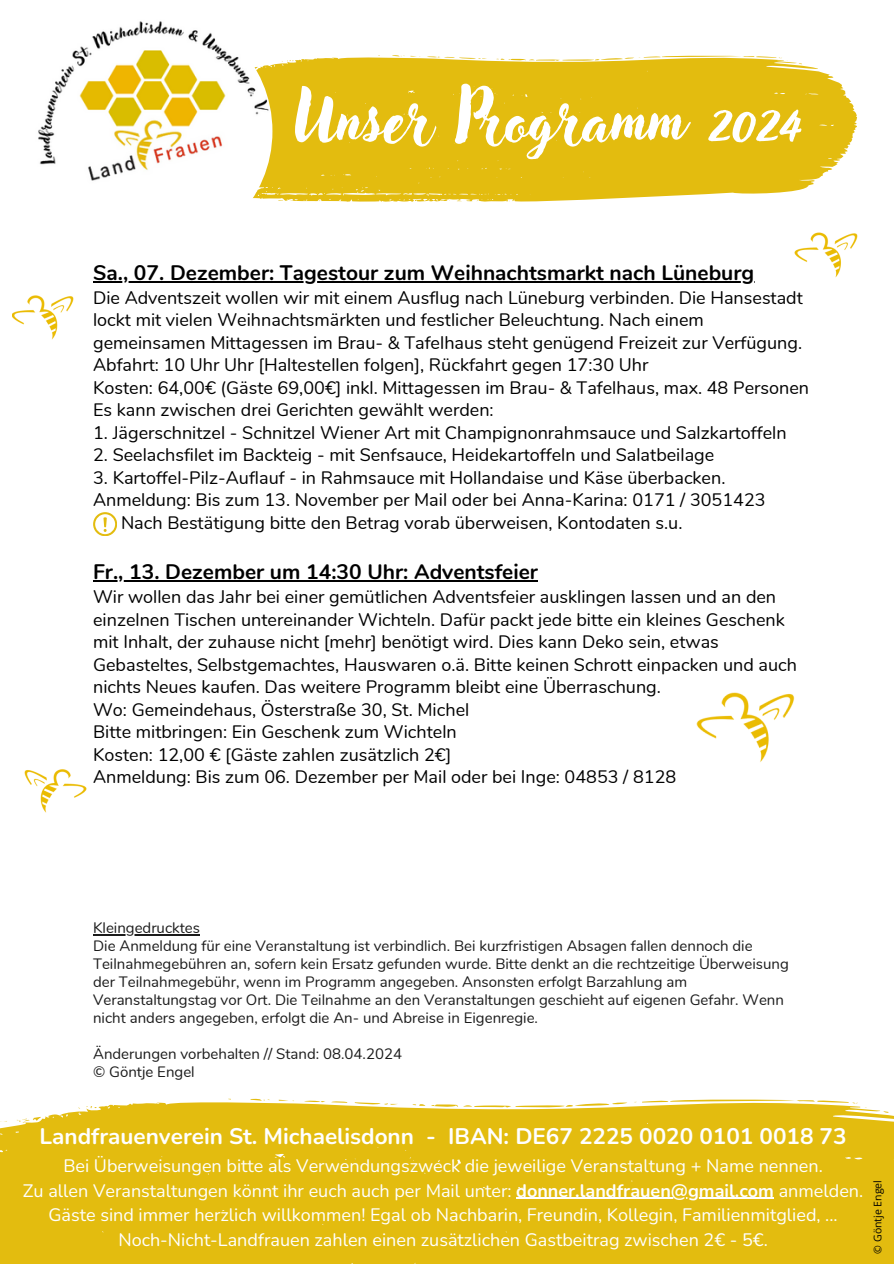
<style>
.page{position:relative;width:894px;height:1264px;background:#fff}
.page>*{position:absolute;margin:0;border:0;box-sizing:border-box;transform-origin:0 0}
.t1{font:61.5px "Adlery Pro";color:#fff}
.t2{font:700 22.5px "Nunito";color:#fff}
.t3{font:700 21px "Nunito";color:#000}
.t4{font:18px/22.5px "Nunito";color:#000}
.t5{font:18px/24.8px "Nunito";color:#fff;text-align:center}
.t6{font:15px/18px "Nunito";color:#1b1b1b}
.t7{font:10.5px "Open Sans";color:#000}
.s1{font-weight:700}
</style>
<div class="page">
<svg style="left:253px;top:55px;width:604px;height:147px;background:#e5c122"></svg>
<svg style="left:426px;top:56px;width:61px;height:4px"></svg>
<svg style="left:440px;top:199px;width:10px;height:3px"></svg>
<svg style="left:254px;top:67px;width:4px;height:4px"></svg>
<svg style="left:282px;top:59px;width:11px;height:3px"></svg>
<svg style="left:496px;top:55px;width:291px;height:7px"></svg>
<svg style="left:392px;top:55px;width:12px;height:2px"></svg>
<img style="left:25px;top:8px;width:247px;height:247px;border-radius:50%">
<img style="left:696px;top:692px;width:98px;height:70px">
<hr style="left:93px;top:281px;width:661px;height:1px;background:#000">
<hr style="left:93px;top:580px;width:445px;height:1px;background:#000">
<hr style="left:93px;top:934px;width:107px;height:1px;background:#1b1b1b">
<img style="left:12px;top:295px;width:62px;height:45px">
<img style="left:794px;top:232px;width:63px;height:46px">
<div style="left:0;top:1099px;width:893px;height:164px;background:#e3bc0f"></div>
<svg style="left:331px;top:1100px;width:16px;height:2px"></svg>
<svg style="left:304px;top:1100px;width:21px;height:2px"></svg>
<svg style="left:354px;top:1102px;width:44px;height:3px"></svg>
<svg style="left:412px;top:1103px;width:13px;height:2px"></svg>
<svg style="left:431px;top:1101px;width:196px;height:7px"></svg>
<svg style="left:0;top:1120px;width:7px;height:2px"></svg>
<svg style="left:17px;top:1116px;width:24px;height:7px"></svg>
<svg style="left:86px;top:1105px;width:11px;height:4px"></svg>
<svg style="left:642px;top:1099px;width:215px;height:4px"></svg>
<svg style="left:279px;top:1099px;width:15px;height:2px"></svg>
<svg style="left:250px;top:1098px;width:19px;height:2px"></svg>
<img style="left:25px;top:769px;width:62px;height:44px">
<svg style="left:93px;top:512px;width:24px;height:24px"></svg>
<hr style="left:516px;top:1197px;width:257px;height:1px;background:#fff">
<h3 class="t1" style="left:295px;top:91px;width:505px">Unser Programm 2024</h3>
<h1 class="t3" style="left:93px;top:259px;width:662px">Sa., 07. Dezember: Tagestour zum Weihnachtsmarkt nach Lüneburg</h1>
<h1 class="t4" style="left:93px;top:286px;width:717px">Die Adventszeit wollen wir mit einem Ausflug nach Lüneburg verbinden. Die Hansestadt lockt mit vielen Weihnachtsmärkten und festlicher Beleuchtung. Nach einem gemeinsamen Mittagessen im Brau- &amp; Tafelhaus steht genügend Freizeit zur Verfügung.<br>Abfahrt: 10 Uhr Uhr [Haltestellen folgen], Rückfahrt gegen 17:30 Uhr<br>Kosten: 64,00€ (Gäste 69,00€] inkl. Mittagessen im Brau- &amp; Tafelhaus, max. 48 Personen Es kann zwischen drei Gerichten gewählt werden:</h1>
<h1 class="t4" style="left:93px;top:421px;width:694px">1. Jägerschnitzel - Schnitzel Wiener Art mit Champignonrahmsauce und Salzkartoffeln</h1>
<h1 class="t4" style="left:93px;top:444px;width:622px">2. Seelachsfilet im Backteig - mit Senfsauce, Heidekartoffeln und Salatbeilage</h1>
<h1 class="t4" style="left:93px;top:466px;width:633px">3. Kartoffel-Pilz-Auflauf - in Rahmsauce mit Hollandaise und Käse überbacken.</h1>
<h1 class="t4" style="left:93px;top:489px;width:674px">Anmeldung: Bis zum 13. November per Mail oder bei Anna-Karina: 0171 / 3051423</h1>
<h1 class="t4" style="left:121px;top:511px;width:562px">Nach Bestätigung bitte den Betrag vorab überweisen, Kontodaten s.u.</h1>
<p class="t3" style="left:93px;top:558px;width:446px">Fr., 13. Dezember um 14:30 Uhr: Adventsfeier</p>
<p class="t4" style="left:93px;top:586px;width:705px">Wir wollen das Jahr bei einer gemütlichen Adventsfeier ausklingen lassen und an den einzelnen Tischen untereinander Wichteln. Dafür packt jede bitte ein kleines Geschenk mit Inhalt, der zuhause nicht [mehr] benötigt wird. Dies kann Deko sein, etwas Gebasteltes, Selbstgemachtes, Hauswaren o.ä. Bitte keinen Schrott einpacken und auch nichts Neues kaufen. Das weitere Programm bleibt eine Überraschung.<br>Wo: Gemeindehaus, Österstraße 30, St. Michel<br>Bitte mitbringen: Ein Geschenk zum Wichteln<br>Kosten: 12,00 € [Gäste zahlen zusätzlich 2€]<br>Anmeldung: Bis zum 06. Dezember per Mail oder bei Inge: 04853 / 8128</p>
<h2 class="t6" style="left:93px;top:918px;width:697px">Kleingedrucktes<br>Die Anmeldung für eine Veranstaltung ist verbindlich. Bei kurzfristigen Absagen fallen dennoch die Teilnahmegebühren an, sofern kein Ersatz gefunden wurde. Bitte denkt an die rechtzeitige Überweisung der Teilnahmegebühr, wenn im Programm angegeben. Ansonsten erfolgt Barzahlung am Veranstaltungstag vor Ort. Die Teilnahme an den Veranstaltungen geschieht auf eigenen Gefahr. Wenn nicht anders angegeben, erfolgt die An- und Abreise in Eigenregie.</h2>
<h2 class="t6" style="left:93px;top:1044px;width:310px">Änderungen vorbehalten // Stand: 08.04.2024 © Göntje Engel</h2>
<p class="t2" style="left:40px;top:1120px;width:808px">Landfrauenverein St. Michaelisdonn - IBAN: DE67 2225 0020 0101 0018 73</p>
<p class="t5" style="left:23px;top:1153px;width:841px">Bei Überweisungen bitte als Verwendungszweck die jeweilige Veranstaltung + Name nennen.<br>Zu allen Veranstaltungen könnt ihr euch auch per Mail unter: <span class="s1">donner.landfrauen@gmail.com</span> anmelden.</p>
<p class="t5" style="left:49px;top:1202px;width:790px">Gäste sind immer herzlich willkommen! Egal ob Nachbarin, Freundin, Kollegin, Familienmitglied, ...<br>Noch-Nicht-Landfrauen zahlen einen zusätzlichen Gastbeitrag zwischen 2€ - 5€.</p>
<p class="t7" style="left:869px;top:1253px;width:75px;rotate:-90deg">© Göntje Engel</p>
</div>
